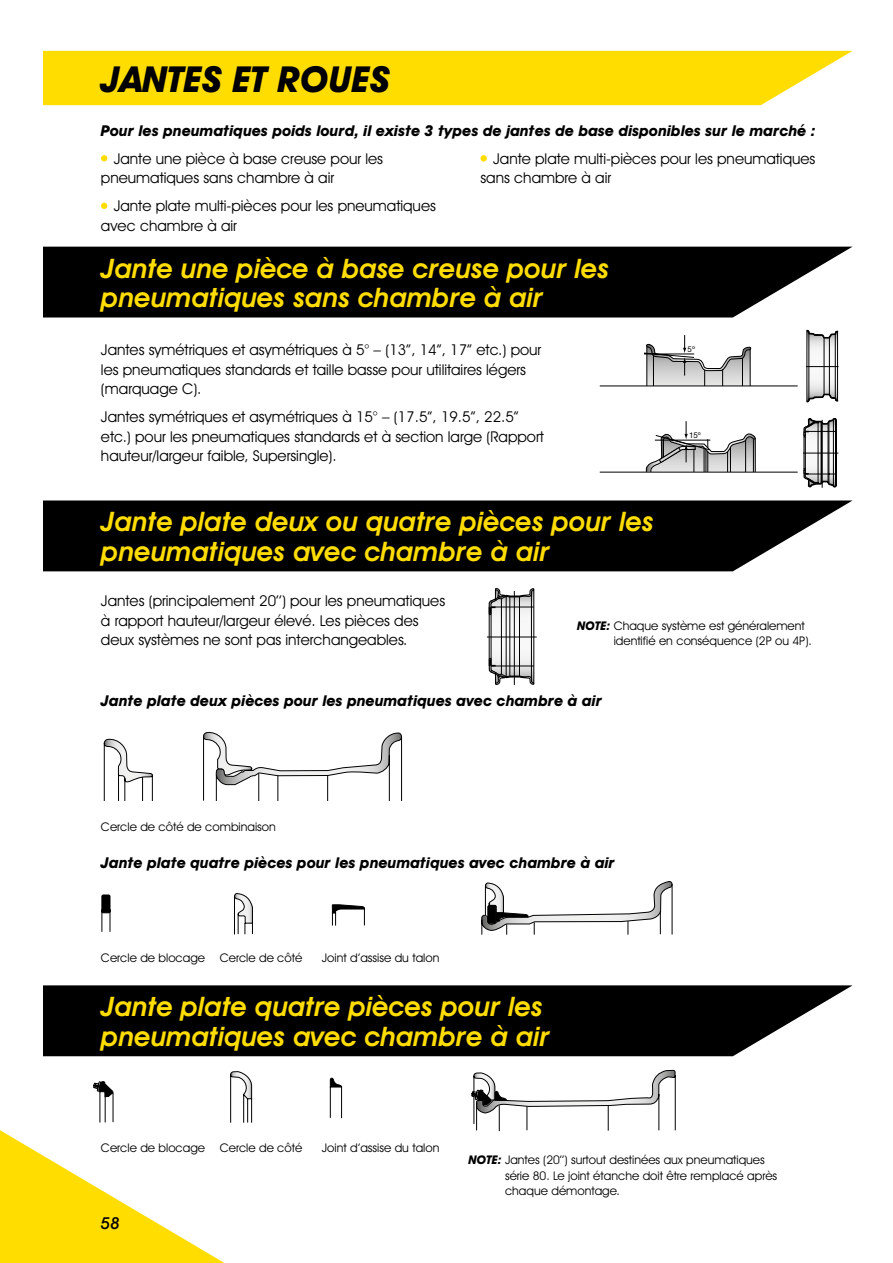
<style>
.page{position:relative;width:893px;height:1263px;background:#fff}
.page>*{position:absolute;margin:0;border:0;box-sizing:border-box;transform-origin:0 0}
.t1{font:italic 700 36px "Avant Garde IT Cby BT";color:#000}
.t2{font:italic 600 27px/29.7px "Avant Garde IT Cby BT";color:#fd0}
.t3{font:italic 500 16.5px "Avant Garde IT Cby BT";color:#000}
.t4{font:15px/19.5px "Avant Garde IT Cby BT";color:#000}
.t5{font:italic 700 15px "Avant Garde IT Cby BT";color:#000}
.t6{font:12px/15.8px "Avant Garde IT Cby BT";color:#000}
.t7{font:7.95px "Helvetica Neue";color:#000}
.s1{font-weight:700;font-style:italic}
</style>
<div class="page">
<svg style="left:43px;top:247px;width:809px;height:70px;background:#121212"></svg>
<svg style="left:43px;top:500px;width:810px;height:71px;background:#141414"></svg>
<svg style="left:43px;top:985px;width:810px;height:71px;background:#141414"></svg>
<div style="left:43px;top:51px;width:809px;height:54px;background:#fd0"></div>
<div style="left:101px;top:155px;width:6px;height:7px;background:#fd0;border-radius:50%"></div>
<svg style="left:101px;top:203px;width:6px;height:6px"></svg>
<div style="left:480px;top:155px;width:7px;height:7px;background:#fd0;border-radius:50%"></div>
<svg style="left:807px;top:330px;width:31px;height:72px"></svg>
<hr style="left:837px;top:332px;width:1px;height:68px;background:#000">
<hr style="left:835px;top:334px;width:1px;height:64px;background:#000">
<hr style="left:829px;top:338px;width:1px;height:57px;background:#000">
<hr style="left:824px;top:338px;width:1px;height:56px;background:#000">
<hr style="left:809px;top:334px;width:1px;height:65px;background:#000">
<hr style="left:807px;top:331px;width:1px;height:70px;background:#000">
<hr style="left:806px;top:366px;width:33px;height:1px;background:#000">
<svg style="left:644px;top:335px;width:107px;height:51px"></svg>
<hr style="left:600px;top:386px;width:198px;height:1px;background:#000">
<hr style="left:651px;top:621px;width:104px;height:1px;background:#000">
<svg style="left:646px;top:421px;width:110px;height:51px"></svg>
<hr style="left:836px;top:419px;width:1px;height:67px;background:#000">
<hr style="left:803px;top:453px;width:35px;height:1px;background:#000">
<svg style="left:804px;top:418px;width:32px;height:70px"></svg>
<hr style="left:805px;top:474px;width:31px;height:1px;background:#000">
<hr style="left:805px;top:437px;width:1px;height:32px;background:#000">
<hr style="left:804px;top:437px;width:1px;height:31px;background:#000">
<hr style="left:829px;top:422px;width:1px;height:61px;background:#000">
<hr style="left:600px;top:472px;width:198px;height:1px;background:#000">
<hr style="left:487px;top:637px;width:50px;height:1px;background:#000">
<svg style="left:489px;top:588px;width:45px;height:97px"></svg>
<svg style="left:103px;top:738px;width:50px;height:62px"></svg>
<svg style="left:203px;top:732px;width:200px;height:68px"></svg>
<svg style="left:101px;top:894px;width:9px;height:38px"></svg>
<svg style="left:234px;top:893px;width:19px;height:42px"></svg>
<svg style="left:332px;top:904px;width:33px;height:22px"></svg>
<svg style="left:481px;top:881px;width:192px;height:54px"></svg>
<div style="left:488px;top:905px;width:8px;height:18px;background:#000"></div>
<div style="left:488px;top:905px;width:8px;height:18px;border:1px solid #000"></div>
<svg style="left:0;top:1071px;width:252px;height:192px"></svg>
<svg style="left:330px;top:1077px;width:12px;height:41px"></svg>
<svg style="left:471px;top:1070px;width:205px;height:61px"></svg>
<h1 class="t1" style="left:101px;top:57px;width:290px">JANTES ET ROUES</h1>
<p class="t5" style="left:101px;top:121px;width:716px">Pour les pneumatiques poids lourd, il existe 3 types de jantes de base disponibles sur le marché :</p>
<p class="t4" style="left:101px;top:148px;width:284px;text-indent:13px">Jante une pièce à base creuse pour les pneumatiques sans chambre à air</p>
<p class="t4" style="left:101px;top:196px;width:336px;text-indent:13px">Jante plate multi-pièces pour les pneumatiques avec chambre à air</p>
<p class="t4" style="left:480px;top:148px;width:336px;text-indent:13px">Jante plate multi-pièces pour les pneumatiques sans chambre à air</p>
<h2 class="t2" style="left:101px;top:253px;width:510px">Jante une pièce à base creuse pour les pneumatiques sans chambre à air</h2>
<p class="t4" style="left:101px;top:340px;width:442px">Jantes symétriques et asymétriques à 5° – (13”, 14”, 17” etc.) pour les pneumatiques standards et taille basse pour utilitaires légers (marquage C).</p>
<p class="t4" style="left:101px;top:407px;width:444px">Jantes symétriques et asymétriques à 15° – (17.5”, 19.5”, 22.5” etc.) pour les pneumatiques standards et à section large (Rapport hauteur/largeur faible, Supersingle).</p>
<h2 class="t2" style="left:101px;top:507px;width:554px">Jante plate deux ou quatre pièces pour les pneumatiques avec chambre à air</h2>
<p class="t7" style="left:688px;top:344px;width:9px">5º</p>
<p class="t7" style="left:689px;top:431px;width:13px">15º</p>
<p class="t4" style="left:101px;top:591px;width:346px">Jantes (principalement 20’’) pour les pneumatiques à rapport hauteur/largeur élevé. Les pièces des deux systèmes ne sont pas interchangeables.</p>
<p class="t6" style="left:614px;top:617px;width:200px;text-indent:-36px"><span class="s1">NOTE:</span> Chaque système est généralement identifié en conséquence (2P ou 4P).</p>
<p class="t5" style="left:101px;top:692px;width:502px">Jante plate deux pièces pour les pneumatiques avec chambre à air</p>
<p class="t6" style="left:101px;top:819px;width:176px">Cercle de côté de combinaison</p>
<p class="t5" style="left:101px;top:854px;width:515px">Jante plate quatre pièces pour les pneumatiques avec chambre à air</p>
<p class="t6" style="left:101px;top:950px;width:106px">Cercle de blocage</p>
<p class="t6" style="left:220px;top:950px;width:84px">Cercle de côté</p>
<p class="t6" style="left:322px;top:950px;width:119px">Joint d’assise du talon</p>
<h2 class="t2" style="left:101px;top:992px;width:450px">Jante plate quatre pièces pour les pneumatiques avec chambre à air</h2>
<p class="t6" style="left:101px;top:1139px;width:106px">Cercle de blocage</p>
<p class="t6" style="left:220px;top:1139px;width:84px">Cercle de côté</p>
<p class="t6" style="left:322px;top:1139px;width:119px">Joint d’assise du talon</p>
<p class="t3" style="left:101px;top:1213px;width:20px">58</p>
<p class="t6" style="left:505px;top:1151px;width:274px;text-indent:-36px"><span class="s1">NOTE:</span> Jantes (20’’) surtout destinées aux pneumatiques série 80. Le joint étanche doit être remplacé après chaque démontage.</p>
</div>
